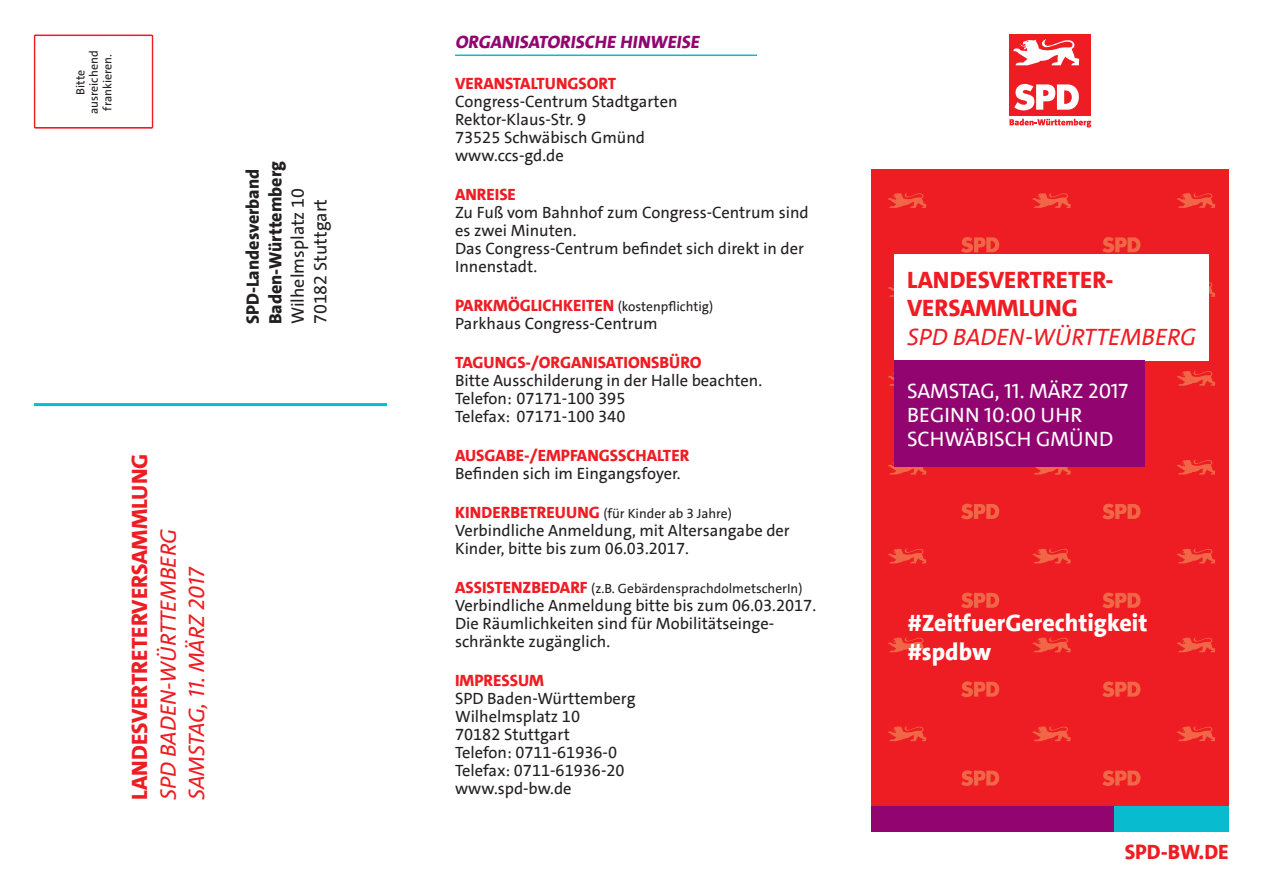
<style>
.page{position:relative;width:1263px;height:893px;background:#fff}
.page>*{position:absolute;margin:0;border:0;box-sizing:border-box;transform-origin:0 0}
.t1{font:800 24px/28.5px "SPD The Sans Versal";color:#ee1d23}
.t2{font:italic 24px "SPD The Sans Versal";color:#ee1d23}
.t3{font:800 24px "SPD The Sans";color:#fff}
.t4{font:italic 22.5px "SPD The Sans Versal";letter-spacing:-.005em;color:#ee1d23}
.t5{font:800 22.5px "SPD The Sans Versal";color:#ee1d23}
.t6{font:21px "SPD The Sans Versal";color:#fff}
.t7{font:800 21px "SPD The Sans Versal";color:#ee1d23}
.t8{font:800 18px "SPD The Sans";color:#231f20}
.t9{font:18px "SPD The Sans";color:#231f20}
.t10{font:800 18px "SPD The Sans Versal";color:#920570}
.t11{font:16.5px/18px "SPD The Sans";color:#231f20}
.t12{font:800 16.5px "SPD The Sans Versal";color:#ee1d23}
.t13{font:13.5px "SPD The Sans";color:#231f20}
.t14{font:12px "SPD The Sans";color:#231f20}
.s1{font-family:"SPD The Sans";font-weight:400;font-size:13.5px;color:#231f20}
.s2{font-family:"SPD The Sans Versal";font-weight:800;font-size:16.5px;color:#ee1d23}
</style>
<div class="page">
<svg style="left:34px;top:35px;width:119px;height:94px"></svg>
<hr style="left:34px;top:403px;width:353px;height:3px;background:#08bbce">
<hr style="left:455px;top:55px;width:302px;height:1px;background:#08bbce">
<div style="left:1009px;top:34px;width:82px;height:82px;background:#ee1d23"></div>
<svg style="left:1014px;top:84px;width:65px;height:26px"></svg>
<svg style="left:1013px;top:39px;width:66px;height:26px"></svg>
<svg style="left:1009px;top:119px;width:82px;height:9px"></svg>
<div style="left:872px;top:170px;width:357px;height:637px;background:#ee1d23"></div>
<svg style="left:1032px;top:193px;width:39px;height:15px"></svg>
<svg style="left:1034px;top:467px;width:37px;height:7px"></svg>
<svg style="left:1032px;top:548px;width:39px;height:15px"></svg>
<svg style="left:961px;top:504px;width:38px;height:15px"></svg>
<svg style="left:961px;top:237px;width:38px;height:16px"></svg>
<svg style="left:888px;top:193px;width:38px;height:15px"></svg>
<svg style="left:888px;top:283px;width:6px;height:14px"></svg>
<svg style="left:888px;top:372px;width:6px;height:14px"></svg>
<svg style="left:888px;top:461px;width:38px;height:13px"></svg>
<svg style="left:888px;top:548px;width:38px;height:15px"></svg>
<svg style="left:1102px;top:237px;width:38px;height:16px"></svg>
<svg style="left:1102px;top:504px;width:38px;height:15px"></svg>
<svg style="left:1177px;top:193px;width:38px;height:15px"></svg>
<svg style="left:1209px;top:282px;width:6px;height:15px"></svg>
<svg style="left:1177px;top:370px;width:38px;height:16px"></svg>
<svg style="left:1177px;top:459px;width:38px;height:15px"></svg>
<svg style="left:1177px;top:548px;width:38px;height:15px"></svg>
<svg style="left:1032px;top:637px;width:39px;height:15px"></svg>
<svg style="left:961px;top:593px;width:38px;height:15px"></svg>
<svg style="left:888px;top:637px;width:38px;height:15px"></svg>
<svg style="left:1102px;top:593px;width:38px;height:15px"></svg>
<svg style="left:1177px;top:637px;width:38px;height:15px"></svg>
<svg style="left:1032px;top:726px;width:39px;height:15px"></svg>
<svg style="left:961px;top:681px;width:38px;height:16px"></svg>
<svg style="left:888px;top:726px;width:38px;height:15px"></svg>
<svg style="left:1102px;top:681px;width:38px;height:16px"></svg>
<svg style="left:1177px;top:726px;width:38px;height:15px"></svg>
<svg style="left:961px;top:770px;width:38px;height:16px"></svg>
<svg style="left:1102px;top:770px;width:38px;height:16px"></svg>
<div style="left:894px;top:254px;width:315px;height:107px;background:#fff"></div>
<div style="left:894px;top:361px;width:251px;height:106px;background:#920570"></div>
<div style="left:872px;top:806px;width:259px;height:26px;background:#920570"></div>
<div style="left:1114px;top:806px;width:115px;height:26px;background:#08bbce"></div>
<p class="t14" style="left:86px;top:114px;width:65px;rotate:-90deg">ausreichend</p>
<p class="t14" style="left:100px;top:111px;width:58px;rotate:-90deg">frankieren.</p>
<p class="t14" style="left:73px;top:95px;width:26px;rotate:-90deg">Bitte</p>
<p class="t8" style="left:241px;top:324px;width:157px;rotate:-90deg">SPD-Landesverband</p>
<p class="t8" style="left:264px;top:324px;width:165px;rotate:-90deg">Baden-Württemberg</p>
<p class="t9" style="left:286px;top:324px;width:138px;rotate:-90deg">Wilhelmsplatz 10</p>
<p class="t9" style="left:309px;top:324px;width:127px;rotate:-90deg">70182 Stuttgart</p>
<p class="t5" style="left:125px;top:800px;width:348px;rotate:-90deg">LANDESVERTRETERVERSAMMLUNG</p>
<p class="t4" style="left:154px;top:800px;width:273px;rotate:-90deg">SPD BADEN-WÜRTTEMBERG</p>
<p class="t4" style="left:182px;top:800px;width:235px;rotate:-90deg">SAMSTAG, 11. MÄRZ 2017</p>
<p class="t10" style="left:455px;top:30px;width:249px">ORGANISATORISCHE HINWEISE</p>
<p class="t12" style="left:455px;top:73px;width:163px">VERANSTALTUNGSORT</p>
<p class="t11" style="left:455px;top:92px;width:224px">Congress-Centrum Stadtgarten<br>Rektor-Klaus-Str. 9<br>73525 Schwäbisch Gmünd</p>
<p class="t11" style="left:455px;top:146px;width:110px">www.ccs-gd.de</p>
<p class="t12" style="left:455px;top:184px;width:62px">ANREISE</p>
<p class="t11" style="left:455px;top:203px;width:355px">Zu Fuß vom Bahnhof zum Congress-Centrum sind es zwei Minuten.</p>
<p class="t11" style="left:455px;top:239px;width:350px">Das Congress-Centrum befindet sich direkt in der<br>Innenstadt.</p>
<p class="t12" style="left:455px;top:295px;width:260px">PARKMÖGLICHKEITEN <span class="s1">(kostenpflichtig)</span></p>
<p class="t11" style="left:455px;top:314px;width:204px">Parkhaus Congress-Centrum</p>
<p class="t12" style="left:455px;top:352px;width:248px">TAGUNGS-/ORGANISATIONSBÜRO</p>
<p class="t11" style="left:455px;top:371px;width:309px">Bitte Ausschilderung in der Halle beachten.<br>Telefon: 07171-100 395<br>Telefax: 07171-100 340</p>
<p class="t12" style="left:455px;top:445px;width:236px">AUSGABE-/EMPFANGSSCHALTER</p>
<p class="t11" style="left:455px;top:464px;width:227px">Befinden sich im Eingangsfoyer.</p>
<p class="t13" style="left:455px;top:505px;width:278px"><span class="s2">KINDERBETREUUNG</span> (für Kinder ab 3 Jahre)</p>
<p class="t11" style="left:455px;top:521px;width:336px">Verbindliche Anmeldung, mit Altersangabe der<br>Kinder, bitte bis zum 06.03.2017.</p>
<p class="t13" style="left:455px;top:580px;width:349px"><span class="s2">ASSISTENZBEDARF</span> (z.B. GebärdensprachdolmetscherIn)</p>
<p class="t11" style="left:455px;top:596px;width:363px">Verbindliche Anmeldung bitte bis zum 06.03.2017.<br>Die Räumlichkeiten sind für Mobilitätseinge&shy;schränkte zugänglich.</p>
<p class="t12" style="left:455px;top:670px;width:90px">IMPRESSUM</p>
<p class="t11" style="left:455px;top:689px;width:182px">SPD Baden-Württemberg</p>
<p class="t11" style="left:455px;top:707px;width:127px">Wilhelmsplatz 10</p>
<p class="t11" style="left:455px;top:725px;width:116px">70182 Stuttgart</p>
<p class="t11" style="left:455px;top:743px;width:163px">Telefon: 0711-61936-0</p>
<p class="t11" style="left:455px;top:761px;width:171px">Telefax: 0711-61936-20</p>
<p class="t11" style="left:455px;top:779px;width:118px">www.spd-bw.de</p>
<p class="t1" style="left:907px;top:266px;width:208px">LANDESVERTRETER-<br>VERSAMMLUNG</p>
<p class="t2" style="left:907px;top:321px;width:291px">SPD BADEN-WÜRTTEMBERG</p>
<p class="t6" style="left:907px;top:377px;width:223px">SAMSTAG, 11. MÄRZ 2017</p>
<p class="t6" style="left:907px;top:401px;width:177px">BEGINN 10:00 UHR</p>
<p class="t6" style="left:907px;top:425px;width:208px">SCHWÄBISCH GMÜND</p>
<p class="t1" style="left:904px;top:289px;width:197px">LANDESPARTEITAG</p>
<p class="t2" style="left:904px;top:316px;width:291px">SPD BADEN-WÜRTTEMBERG</p>
<p class="t6" style="left:904px;top:373px;width:263px">SAMSTAG, 22. OKTOBER 2016</p>
<p class="t6" style="left:904px;top:397px;width:177px">BEGINN 10:00 UHR</p>
<p class="t6" style="left:904px;top:421px;width:220px">HARMONIE HEILBRONN</p>
<p class="t3" style="left:908px;top:608px;width:241px">#ZeitfuerGerechtigkeit</p>
<p class="t3" style="left:908px;top:636px;width:85px">#spdbw</p>
<p class="t7" style="left:1125px;top:838px;width:106px">SPD-BW.DE</p>
</div>
